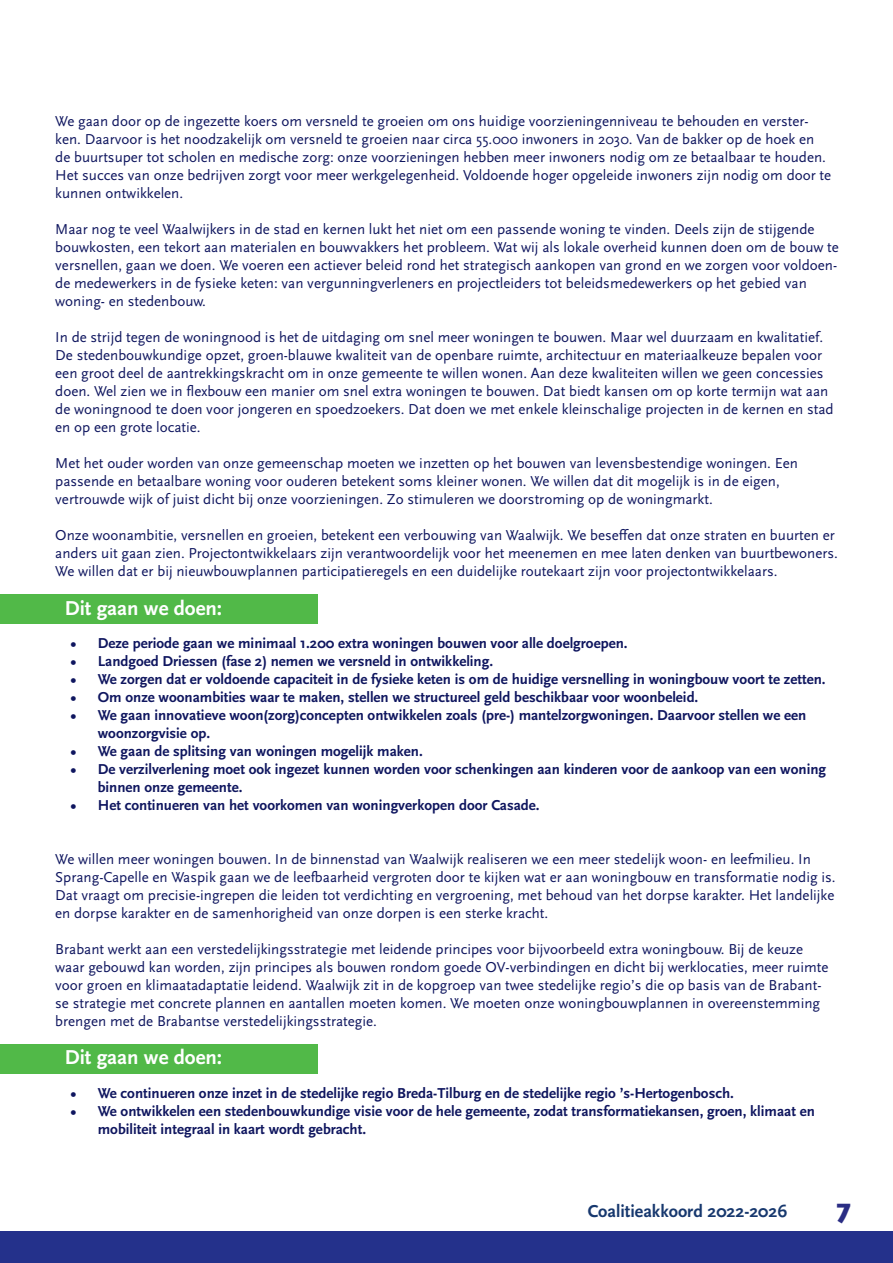
<style>
.page{position:relative;width:893px;height:1263px;background:#fff}
.page>*{position:absolute;margin:0;border:0;box-sizing:border-box;transform-origin:0 0}
.t1{font:900 27px "Scala Sans Pro";color:#2a2d84}
.Kopjes{font:700 21px "Scala Sans Pro";color:#fff}
.t2{font:700 18px "Scala Sans Pro";color:#17386e}
.Platte_tekst{font:15px/18px "Scala Sans Pro";color:#0f165f}
.t3{font:700 15px/18px "Scala Sans Pro";color:#0f165f}
</style>
<div class="page">
<div style="left:0;top:1231px;width:893px;height:32px;background:#24318b"></div>
<div style="left:0;top:594px;width:318px;height:29px;background:#51b948"></div>
<div style="left:0;top:1044px;width:318px;height:29px;background:#51b948"></div>
<p class="Platte_tekst" style="left:55px;top:112px;width:777px">We gaan door op de ingezette koers om versneld te groeien om ons huidige voorzieningenniveau te behouden en verster&shy;ken. Daarvoor is het noodzakelijk om versneld te groeien naar circa 55.000 inwoners in 2030. Van de bakker op de hoek en de buurtsuper tot scholen en medische zorg: onze voorzieningen hebben meer inwoners nodig om ze betaalbaar te houden.<br>Het succes van onze bedrijven zorgt voor meer werkgelegenheid. Voldoende hoger opgeleide inwoners zijn nodig om door te kunnen ontwikkelen.</p>
<p class="Platte_tekst" style="left:55px;top:220px;width:785px">Maar nog te veel Waalwijkers in de stad en kernen lukt het niet om een passende woning te vinden. Deels zijn de stijgende bouwkosten, een tekort aan materialen en bouwvakkers het probleem. Wat wij als lokale overheid kunnen doen om de bouw te versnellen, gaan we doen. We voeren een actiever beleid rond het strategisch aankopen van grond en we zorgen voor voldoen&shy;de medewerkers in de fysieke keten: van vergunningverleners en projectleiders tot beleidsmedewerkers op het gebied van woning- en stedenbouw.</p>
<p class="Platte_tekst" style="left:55px;top:328px;width:780px">In de strijd tegen de woningnood is het de uitdaging om snel meer woningen te bouwen. Maar wel duurzaam en kwalitatief.<br>De stedenbouwkundige opzet, groen-blauwe kwaliteit van de openbare ruimte, architectuur en materiaalkeuze bepalen voor een groot deel de aantrekkingskracht om in onze gemeente te willen wonen. Aan deze kwaliteiten willen we geen concessies doen. Wel zien we in flexbouw een manier om snel extra woningen te bouwen. Dat biedt kansen om op korte termijn wat aan de woningnood te doen voor jongeren en spoedzoekers. Dat doen we met enkele kleinschalige projecten in de kernen en stad en op een grote locatie.</p>
<p class="Platte_tekst" style="left:55px;top:454px;width:744px">Met het ouder worden van onze gemeenschap moeten we inzetten op het bouwen van levensbestendige woningen. Een passende en betaalbare woning voor ouderen betekent soms kleiner wonen. We willen dat dit mogelijk is in de eigen, vertrouwde wijk of juist dicht bij onze voorzieningen. Zo stimuleren we doorstroming op de woningmarkt.</p>
<p class="Platte_tekst" style="left:55px;top:526px;width:784px">Onze woonambitie, versnellen en groeien, betekent een verbouwing van Waalwijk. We beseffen dat onze straten en buurten er anders uit gaan zien. Projectontwikkelaars zijn verantwoordelijk voor het meenemen en mee laten denken van buurtbewoners.<br>We willen dat er bij nieuwbouwplannen participatieregels en een duidelijke routekaart zijn voor projectontwikkelaars.</p>
<p class="Kopjes" style="left:65px;top:596px;width:159px">Dit gaan we doen:</p>
<p class="t3" style="left:71px;top:634px;width:558px">• Deze periode gaan we minimaal 1.200 extra woningen bouwen voor alle doelgroepen.</p>
<p class="t3" style="left:71px;top:652px;width:424px">• Landgoed Driessen (fase 2) nemen we versneld in ontwikkeling.</p>
<p class="t3" style="left:71px;top:670px;width:756px">• We zorgen dat er voldoende capaciteit in de fysieke keten is om de huidige versnelling in woningbouw voort te zetten.</p>
<p class="t3" style="left:71px;top:688px;width:629px">• Om onze woonambities waar te maken, stellen we structureel geld beschikbaar voor woonbeleid.</p>
<p class="t3" style="left:98px;top:706px;width:710px;text-indent:-27px">• We gaan innovatieve woon(zorg)concepten ontwikkelen zoals (pre-) mantelzorgwoningen. Daarvoor stellen we een woonzorgvisie op.</p>
<p class="t3" style="left:71px;top:742px;width:354px">• We gaan de splitsing van woningen mogelijk maken.</p>
<p class="t3" style="left:98px;top:760px;width:730px;text-indent:-27px">• De verzilverlening moet ook ingezet kunnen worden voor schenkingen aan kinderen voor de aankoop van een woning binnen onze gemeente.</p>
<p class="t3" style="left:71px;top:796px;width:470px">• Het continueren van het voorkomen van woningverkopen door Casade.</p>
<p class="Platte_tekst" style="left:55px;top:850px;width:782px">We willen meer woningen bouwen. In de binnenstad van Waalwijk realiseren we een meer stedelijk woon- en leefmilieu. In Sprang-Capelle en Waspik gaan we de leefbaarheid vergroten door te kijken wat er aan woningbouw en transformatie nodig is.<br>Dat vraagt om precisie-ingrepen die leiden tot verdichting en vergroening, met behoud van het dorpse karakter. Het landelijke en dorpse karakter en de samenhorigheid van onze dorpen is een sterke kracht.</p>
<p class="Platte_tekst" style="left:55px;top:940px;width:775px">Brabant werkt aan een verstedelijkingsstrategie met leidende principes voor bijvoorbeeld extra woningbouw. Bij de keuze waar gebouwd kan worden, zijn principes als bouwen rondom goede OV-verbindingen en dicht bij werklocaties, meer ruimte voor groen en klimaatadaptatie leidend. Waalwijk zit in de kopgroep van twee stedelijke regio’s die op basis van de Brabant&shy;se strategie met concrete plannen en aantallen moeten komen. We moeten onze woningbouwplannen in overeenstemming brengen met de Brabantse verstedelijkingsstrategie.</p>
<p class="Kopjes" style="left:65px;top:1045px;width:159px">Dit gaan we doen:</p>
<p class="t3" style="left:71px;top:1084px;width:665px">• We continueren onze inzet in de stedelijke regio Breda-Tilburg en de stedelijke regio ’s-Hertogenbosch.</p>
<p class="t3" style="left:98px;top:1102px;width:719px;text-indent:-27px">• We ontwikkelen een stedenbouwkundige visie voor de hele gemeente, zodat transformatiekansen, groen, klimaat en mobiliteit integraal in kaart wordt gebracht.</p>
<p class="t2" style="left:588px;top:1201px;width:201px">Coalitieakkoord 2022-2026</p>
<h1 class="t1" style="left:837px;top:1192px;width:16px">7</h1>
</div>
